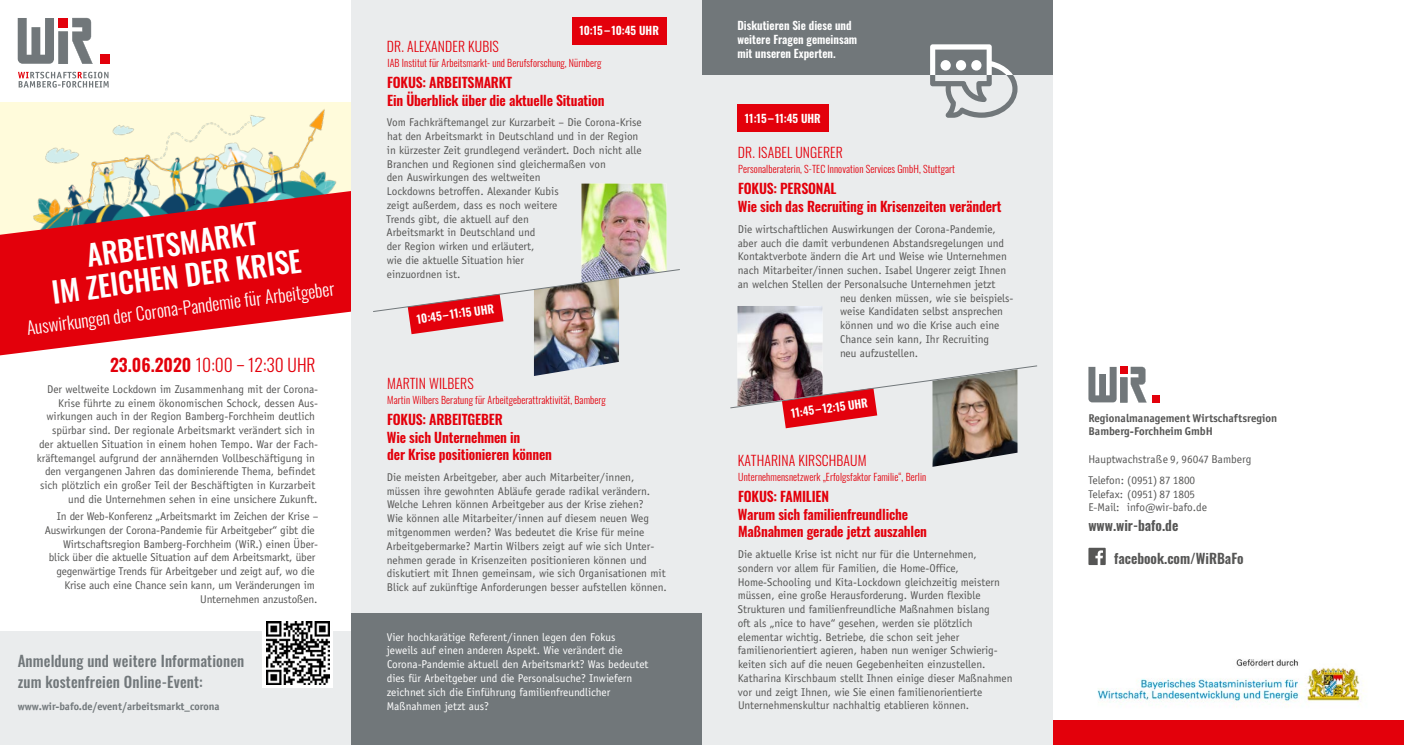
<style>
.page{position:relative;width:1404px;height:745px;background:#fff}
.page>*{position:absolute;margin:0;border:0;box-sizing:border-box;transform-origin:0 0}
.t1{font:500 28.75px/32.5px "Oswald";color:#fff;text-align:center}
.t2{font:300 17.5px "Oswald";color:#fff}
.t3{font:300 17.5px "Oswald";color:#e3000b}
.t4{font:500 15px/21.2px "Oswald";letter-spacing:.01em;color:#71777a}
.t5{font:600 13.75px/17.5px "Oswald";letter-spacing:-.01em;color:#e3000b}
.t6{font:300 13.75px "Oswald";letter-spacing:.01em;color:#e3000b}
.t7{font:600 13.75px "Oswald";color:#565655}
.t8{font:11.25px/13.8px "Officina Sans";color:#565655}
.t9{font:11.25px/13.8px "Officina Sans";color:#fff}
.t10{font:600 11.25px/13.8px "Oswald";color:#fff}
.t11{font:11.25px/20.9px "Officina San ITC";color:#565655}
.t12{font:700 11.25px/13.8px "Officina San ITC";color:#565655}
.t13{font:700 10.62px "Officina San ITC";color:#71777a}
.t14{font:300 10px "Oswald";letter-spacing:.01em;color:#e3000b}
.s1{font-weight:600}
</style>
<div class="page">
<div style="left:0;top:631px;width:351px;height:113px;background:#eaeced"></div>
<div style="left:351px;top:0;width:701px;height:744px;background:#eaeced"></div>
<div style="left:351px;top:613px;width:351px;height:131px;background:#71777a"></div>
<div style="left:702px;top:0;width:350px;height:74px;background:#71777a"></div>
<svg style="left:930px;top:44px;width:87px;height:74px"></svg>
<div style="left:940px;top:60px;width:10px;height:10px;background:#fff;border-radius:50%"></div>
<div style="left:955px;top:60px;width:11px;height:10px;background:#fff;border-radius:50%"></div>
<div style="left:971px;top:60px;width:10px;height:10px;background:#fff;border-radius:50%"></div>
<div style="left:572px;top:17px;width:94px;height:27px;background:#e3000b"></div>
<div style="left:737px;top:104px;width:91px;height:28px;background:#e3000b"></div>
<img style="left:373px;top:183px;width:307px;height:193px">
<img style="left:730px;top:306px;width:307px;height:160px">
<div style="left:100px;top:54px;width:10px;height:10px;background:#e3000b"></div>
<svg style="left:18px;top:18px;width:75px;height:46px"></svg>
<svg style="left:18px;top:72px;width:91px;height:16px"></svg>
<div style="left:0;top:103px;width:351px;height:202px;background:#fffbdb"></div>
<img style="left:45px;top:109px;width:292px;height:82px">
<svg style="left:0;top:191px;width:351px;height:164px;fill:#e3000b"></svg>
<div style="left:262px;top:617px;width:71px;height:70px;background:#fff"></div>
<img style="left:266px;top:621px;width:63px;height:63px">
<div style="left:1052px;top:719px;width:351px;height:25px;background:#e3000b"></div>
<div style="left:1152px;top:394px;width:7px;height:8px;background:#e3000b"></div>
<svg style="left:1088px;top:366px;width:58px;height:36px"></svg>
<svg style="left:1088px;top:547px;width:17px;height:17px"></svg>
<img style="left:1097px;top:659px;width:267px;height:47px">
<h1 class="t1" style="left:46px;top:240px;width:252px;rotate:-7deg">ARBEITSMARKT<br>IM ZEICHEN DER KRISE</h1>
<h2 class="t2" style="left:25px;top:311px;width:311px;rotate:-7deg">Auswirkungen der Corona-Pandemie für Arbeitgeber</h2>
<h2 class="t3" style="left:110px;top:349px;width:207px"><span class="s1">23.06.2020</span> 10:00 – 12:30 UHR</h2>
<p class="t8" style="left:37px;top:382px;width:283px;text-align:right">Der weltweite Lockdown im Zusammenhang mit der Corona-Krise führte zu einem ökonomischen Schock, dessen Aus&shy;wirkungen auch in der Region Bamberg-Forchheim deutlich spürbar sind. Der regionale Arbeitsmarkt verändert sich in<br>der aktuellen Situation in einem hohen Tempo. War der Fach&shy;kräftemangel aufgrund der annähernden Vollbeschäftigung in den vergangenen Jahren das dominierende Thema, befindet sich plötzlich ein großer Teil der Beschäftigten in Kurzarbeit und die Unternehmen sehen in eine unsichere Zukunft.</p>
<p class="t8" style="left:57px;top:509px;width:263px">In der Web-Konferenz „Arbeitsmarkt im Zeichen der Krise –</p>
<p class="t8" style="left:45px;top:523px;width:271px">Auswirkungen der Corona-Pandemie für Arbeitgeber“ gibt die</p>
<p class="t8" style="left:63px;top:536px;width:256px">Wirtschaftsregion Bamberg-Forchheim (WiR.) einen Über-</p>
<p class="t8" style="left:49px;top:550px;width:268px">blick über die aktuelle Situation auf dem Arbeitsmarkt, über</p>
<p class="t8" style="left:56px;top:564px;width:260px">gegenwärtige Trends für Arbeitgeber und zeigt auf, wo die</p>
<p class="t8" style="left:64px;top:578px;width:252px">Krise auch eine Chance sein kann, um Veränderungen im</p>
<p class="t8" style="left:200px;top:591px;width:119px">Unternehmen anzustoßen.</p>
<h3 class="t4" style="left:18px;top:648px;width:228px">Anmeldung und weitere Informationen zum kostenfreien Online-Event:</h3>
<p class="t13" style="left:18px;top:698px;width:203px">www.wir-bafo.de/event/arbeitsmarkt_corona</p>
<p class="t10" style="left:579px;top:22px;width:81px">10:15– 10:45 UHR</p>
<p class="t6" style="left:387px;top:34px;width:113px">DR. ALEXANDER KUBIS</p>
<p class="t14" style="left:387px;top:54px;width:215px">IAB Institut für Arbeitsmarkt- und Berufsforschung, Nürnberg</p>
<p class="t5" style="left:387px;top:72px;width:219px">FOKUS: ARBEITSMARKT<br>Ein Überblick über die aktuelle Situation</p>
<p class="t8" style="left:386px;top:116px;width:257px">Vom Fachkräftemangel zur Kurzarbeit – Die Corona-Krise hat den Arbeitsmarkt in Deutschland und in der Region in kürzester Zeit grundlegend verändert. Doch nicht alle Branchen und Regionen sind gleichermaßen von<br>den Auswirkungen des weltweiten<br>Lockdowns betroffen. Alexander Kubis<br>zeigt außerdem, dass es noch weitere<br>Trends gibt, die aktuell auf den<br>Arbeitsmarkt in Deutschland und<br>der Region wirken und erläutert,<br>wie die aktuelle Situation hier<br>einzuordnen ist.</p>
<p class="t10" style="left:416px;top:311px;width:79px;rotate:-8deg">10:45– 11:15 UHR</p>
<p class="t6" style="left:387px;top:371px;width:88px">MARTIN WILBERS</p>
<p class="t14" style="left:387px;top:390px;width:220px">Martin Wilbers Beratung für Arbeitgeberattraktivität, Bamberg</p>
<p class="t5" style="left:387px;top:409px;width:167px">FOKUS: ARBEITGEBER<br>Wie sich Unternehmen in<br>der Krise positionieren können</p>
<p class="t8" style="left:386px;top:470px;width:282px">Die meisten Arbeitgeber, aber auch Mitarbeiter/innen, müssen ihre gewohnten Abläufe gerade radikal verändern.<br>Welche Lehren können Arbeitgeber aus der Krise ziehen?<br>Wie können alle Mitarbeiter/innen auf diesem neuen Weg mitgenommen werden? Was bedeutet die Krise für meine Arbeitgebermarke? Martin Wilbers zeigt auf wie sich Unter&shy;nehmen gerade in Krisenzeiten positionieren können und diskutiert mit Ihnen gemeinsam, wie sich Organisationen mit Blick auf zukünftige Anforderungen besser aufstellen können.</p>
<p class="t9" style="left:386px;top:629px;width:263px">Vier hochkarätige Referent/innen legen den Fokus jeweils auf einen anderen Aspekt. Wie verändert die Corona-Pandemie aktuell den Arbeitsmarkt? Was bedeutet dies für Arbeitgeber und die Personalsuche? Inwiefern zeichnet sich die Einführung familienfreundlicher Maßnahmen jetzt aus?</p>
<p class="t10" style="left:737px;top:18px;width:121px">Diskutieren Sie diese und weitere Fragen gemeinsam mit unseren Experten.</p>
<p class="t10" style="left:744px;top:110px;width:77px">11:15– 11:45 UHR</p>
<p class="t6" style="left:738px;top:140px;width:106px">DR. ISABEL UNGERER</p>
<p class="t14" style="left:738px;top:160px;width:218px">Personalberaterin, S-TEC Innovation Services GmbH, Stuttgart</p>
<p class="t5" style="left:737px;top:178px;width:265px">FOKUS: PERSONAL<br>Wie sich das Recruiting in Krisenzeiten verändert</p>
<p class="t8" style="left:737px;top:222px;width:259px">Die wirtschaftlichen Auswirkungen der Corona-Pandemie,</p>
<p class="t8" style="left:737px;top:236px;width:268px">aber auch die damit verbundenen Abstandsregelungen und</p>
<p class="t8" style="left:737px;top:249px;width:270px">Kontaktverbote ändern die Art und Weise wie Unternehmen</p>
<p class="t8" style="left:737px;top:263px;width:270px">nach Mitarbeiter/innen suchen. Isabel Ungerer zeigt Ihnen</p>
<p class="t8" style="left:737px;top:277px;width:259px">an welchen Stellen der Personalsuche Unternehmen jetzt</p>
<p class="t8" style="left:840px;top:291px;width:175px">neu denken müssen, wie sie beispiels-</p>
<p class="t8" style="left:840px;top:304px;width:165px">weise Kandidaten selbst ansprechen</p>
<p class="t8" style="left:840px;top:318px;width:161px">können und wo die Krise auch eine</p>
<p class="t8" style="left:840px;top:332px;width:150px">Chance sein kann, Ihr Recruiting</p>
<p class="t8" style="left:840px;top:346px;width:80px">neu aufzustellen.</p>
<p class="t10" style="left:790px;top:405px;width:79px;rotate:-8deg">11:45– 12:15 UHR</p>
<p class="t6" style="left:738px;top:448px;width:130px">KATHARINA KIRSCHBAUM</p>
<p class="t14" style="left:738px;top:468px;width:189px">Unternehmensnetzwerk „Erfolgsfaktor Familie“, Berlin</p>
<p class="t5" style="left:737px;top:486px;width:191px">FOKUS: FAMILIEN<br>Warum sich familienfreundliche<br>Maßnahmen gerade jetzt auszahlen</p>
<p class="t8" style="left:737px;top:547px;width:276px">Die aktuelle Krise ist nicht nur für die Unternehmen, sondern vor allem für Familien, die Home-Office, Home-Schooling und Kita-Lockdown gleichzeitig meistern müssen, eine große Herausforderung. Wurden flexible Strukturen und familienfreundliche Maßnahmen bislang<br>oft als „nice to have“ gesehen, werden sie plötzlich elementar wichtig. Betriebe, die schon seit jeher familienorientiert agieren, haben nun weniger Schwierig&shy;keiten sich auf die neuen Gegebenheiten einzustellen.<br>Katharina Kirschbaum stellt Ihnen einige dieser Maßnahmen vor und zeigt Ihnen, wie Sie einen familienorientierte Unternehmenskultur nachhaltig etablieren können.</p>
<p class="t12" style="left:1088px;top:410px;width:190px">Regionalmanagement Wirtschaftsregion<br>Bamberg-Forchheim GmbH</p>
<p class="t11" style="left:1088px;top:448px;width:164px">Hauptwachstraße 9, 96047 Bamberg<br>Telefon: (0951) 87 1800</p>
<p class="t11" style="left:1088px;top:486px;width:120px;line-height:13.8px">Telefax: (0951) 87 1805<br>E-Mail: info@wir-bafo.de</p>
<p class="t7" style="left:1088px;top:512px;width:91px">www.wir-bafo.de</p>
<p class="t7" style="left:1113px;top:546px;width:131px">facebook.com/WiRBaFo</p>
</div>
